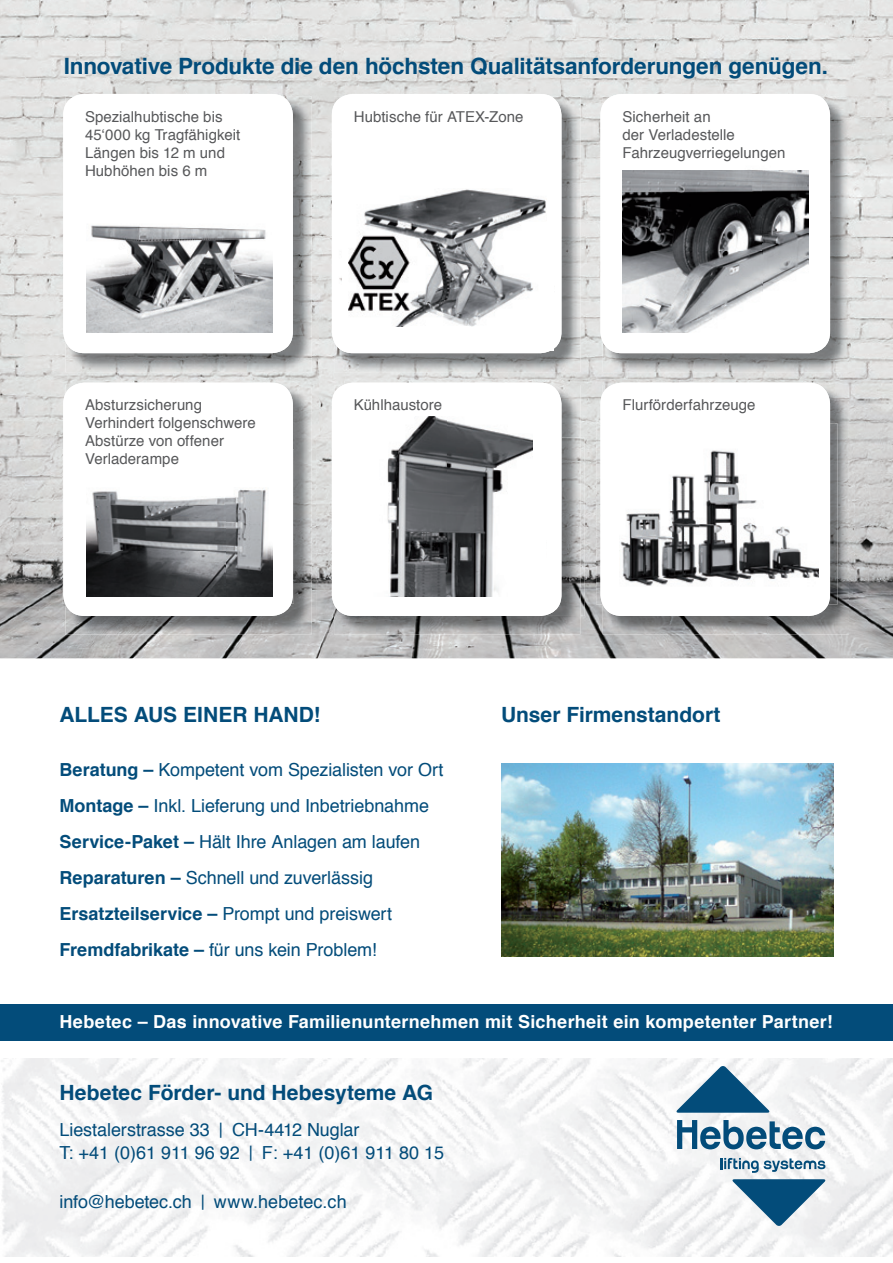
<style>
.page{position:relative;width:893px;height:1263px;background:#fff}
.page>*{position:absolute;margin:0;border:0;box-sizing:border-box;transform-origin:0 0}
.t1{font:700 22.5px "Helvetica";letter-spacing:-.005em;color:#034c7a}
.t2{font:700 21px "Helvetica";color:#034c7a}
.t3{font:18px/36px "Helvetica";letter-spacing:-.005em;color:#034c7a}
.t4{font:700 18px "Helvetica";letter-spacing:.015em;color:#fff}
.t5{font:15px/18px "Helvetica";letter-spacing:.005em;color:#57585a}
.s1{font-weight:700}
.s2{font-family:"Avant Garde"}
</style>
<div class="page">
<img style="left:0;top:0;width:893px;height:658px">
<img style="left:65px;top:96px;width:247px;height:276px">
<div style="left:63px;top:94px;width:230px;height:259px;background:#fff;border-radius:21px"></div>
<img style="left:65px;top:385px;width:247px;height:249px">
<div style="left:63px;top:383px;width:230px;height:233px;background:#fff;border-radius:21px"></div>
<img style="left:334px;top:96px;width:246px;height:276px">
<div style="left:332px;top:94px;width:229px;height:259px;background:#fff;border-radius:21px"></div>
<img style="left:334px;top:385px;width:246px;height:249px">
<div style="left:332px;top:383px;width:229px;height:233px;background:#fff;border-radius:21px"></div>
<img style="left:603px;top:96px;width:246px;height:276px">
<div style="left:600px;top:94px;width:230px;height:259px;background:#fff;border-radius:21px"></div>
<img style="left:603px;top:385px;width:246px;height:249px">
<div style="left:600px;top:383px;width:230px;height:233px;background:#fff;border-radius:21px"></div>
<img style="left:62px;top:449px;width:1px;height:154px">
<img style="left:293px;top:449px;width:1px;height:154px">
<img style="left:63px;top:547px;width:230px;height:56px">
<img style="left:596px;top:423px;width:241px;height:181px">
<img style="left:600px;top:423px;width:230px;height:181px">
<img style="left:316px;top:437px;width:268px;height:179px">
<img style="left:561px;top:437px;width:19px;height:179px">
<img style="left:332px;top:437px;width:229px;height:179px">
<img style="left:1px;top:1058px;width:892px;height:198px">
<img style="left:501px;top:763px;width:332px;height:193px">
<div style="left:0;top:1005px;width:893px;height:36px;background:#034c7a"></div>
<div style="left:347px;top:394px;width:199px;height:202px;background:#fff"></div>
<img style="left:387px;top:416px;width:146px;height:180px">
<img style="left:622px;top:170px;width:187px;height:163px">
<div style="left:342px;top:164px;width:212px;height:187px;background:#fff"></div>
<img style="left:348px;top:189px;width:198px;height:138px">
<img style="left:619px;top:440px;width:199px;height:153px">
<img style="left:86px;top:489px;width:186px;height:107px">
<img style="left:86px;top:225px;width:186px;height:107px">
<svg style="left:732px;top:1179px;width:93px;height:47px"></svg>
<svg style="left:676px;top:1066px;width:94px;height:47px"></svg>
<svg style="left:721px;top:1158px;width:104px;height:15px"></svg>
<svg style="left:677px;top:1120px;width:148px;height:29px"></svg>
<p class="t1" style="left:64px;top:48px;width:766px">Innovative Produkte die den höchsten Qualitätsanforderungen genügen.</p>
<p class="t5" style="left:85px;top:108px;width:157px">Spezialhubtische bis<br>45‘000 kg Tragfähigkeit<br>Längen bis 12 m und<br>Hubhöhen bis 6 m</p>
<p class="t5" style="left:622px;top:108px;width:164px">Sicherheit an<br>der Verladestelle<br>Fahrzeugverriegelungen</p>
<p class="t5" style="left:354px;top:108px;width:171px">Hubtische für ATEX-Zone</p>
<p class="t5" style="left:85px;top:396px;width:172px">Absturzsicherung<br>Verhindert folgenschwere<br>Abstürze von offener<br>Verladerampe</p>
<p class="t5" style="left:354px;top:396px;width:90px">Kühlhaustore</p>
<p class="t5" style="left:622px;top:396px;width:134px">Flurförderfahrzeuge</p>
<p class="t2" style="left:60px;top:698px;width:262px">ALLES AUS EINER HAND!</p>
<p class="t2" style="left:501px;top:698px;width:221px">Unser Firmenstandort</p>
<p class="t3" style="left:60px;top:752px;width:386px"><span class="s1">Beratung –</span> Kompetent vom Spezialisten vor Ort <span class="s1">Montage –</span> Inkl. Lieferung und Inbetriebnahme <span class="s1">Service-Paket –</span> Hält Ihre Anlagen am laufen <span class="s1">Reparaturen –</span> Schnell und zuverlässig <span class="s1">Ersatzteilservice –</span> Prompt und preiswert <span class="s1">Fremdfabrikate –</span> für uns kein Problem!</p>
<p class="t4" style="left:60px;top:1007px;width:775px">Hebetec – Das innovative Familienunternehmen mit Sicherheit ein kompetenter Partner!</p>
<p class="t2" style="left:60px;top:1076px;width:375px">Hebetec Förder- und Hebesyteme AG</p>
<p class="t3" style="left:60px;top:1119px;width:386px;line-height:22.5px">Liestalerstrasse 33 <span class="s2">|</span> CH-4412 Nuglar<br>T: +41 (0)61 911 96 92 <span class="s2">|</span> F: +41 (0)61 911 80 15</p>
<p class="t3" style="left:60px;top:1184px;width:289px">info@hebetec.ch <span class="s2">|</span> www.hebetec.ch</p>
</div>
